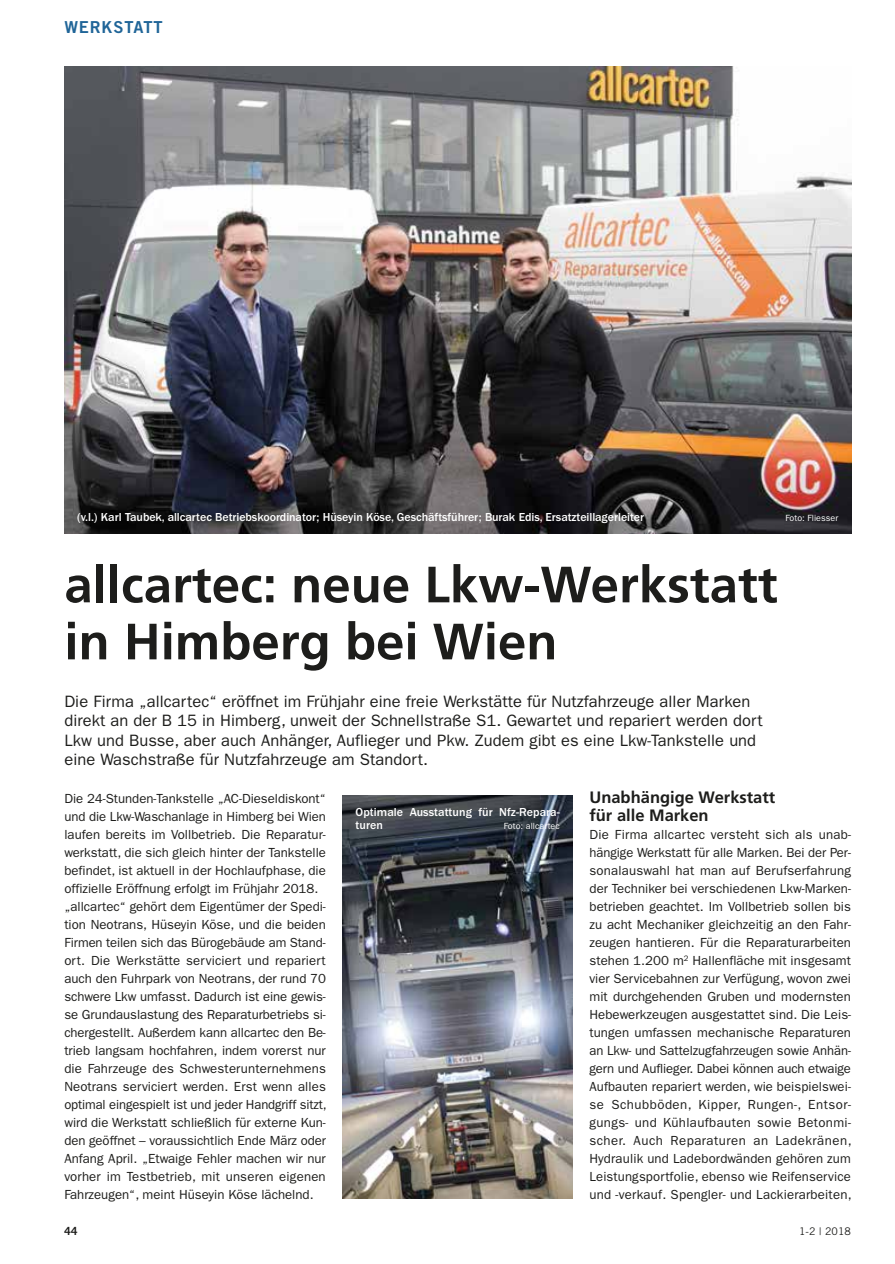
<style>
.page{position:relative;width:895px;height:1264px;background:#fff}
.page>*{position:absolute;margin:0;border:0;box-sizing:border-box;transform-origin:0 0}
.Headline_groß{font:700 51px/57px "Frutiger LT Std";color:#1d1d1b}
.Vorspann{font:16.5px/19.5px "ITC Franklin Gothic Std";letter-spacing:.005em;color:#1d1d1b}
.Zwischentitel{font:700 16.5px/18px "Frutiger LT Std";color:#1d1d1b}
.t1{font:16.5px "Trade Gothic LT Std Bd 2";letter-spacing:.05em;color:#206598}
.FließText{font:13.2px/18px "ITC Franklin Gothic Std";color:#1d1d1b;text-align:justify}
.Bildtext{font:500 12px/13.5px "ITC Franklin Gothic Std";letter-spacing:-.005em;color:#fff}
.t2{font:700 11.25px "Trade Gothic LT Std";color:#1d1d1b}
.t3{font:10.5px "Trade Gothic LT Std";color:#1d1d1b}
.Bildtext-2{font:9px "ITC Franklin Gothic Std";color:#fff}
</style>
<div class="page">
<img style="left:64px;top:66px;width:787px;height:468px">
<img style="left:343px;top:795px;width:229px;height:404px">
<p class="t1" style="left:64px;top:17px;width:100px">WERKSTATT</p>
<p class="Bildtext" style="left:77px;top:510px;width:569px">(v.l.) Karl Taubek, allcartec Betriebskoordinator; Hüseyin Köse, Geschäftsführer; Burak Edis, Ersatzteillagerleiter</p>
<p class="Bildtext-2" style="left:785px;top:513px;width:54px">Foto: Fliesser</p>
<p class="Headline_groß" style="left:64px;top:556px;width:715px">allcartec: neue Lkw-Werkstatt in Himberg bei Wien</p>
<p class="Vorspann" style="left:64px;top:691px;width:700px">Die Firma „allcartec“ eröffnet im Frühjahr eine freie Werkstätte für Nutzfahrzeuge aller Marken direkt an der B 15 in Himberg, unweit der Schnellstraße S1. Gewartet und repariert werden dort Lkw und Busse, aber auch Anhänger, Auflieger und Pkw. Zudem gibt es eine Lkw-Tankstelle und eine Waschstraße für Nutzfahrzeuge am Standort.</p>
<p class="Zwischentitel" style="left:589px;top:788px;width:187px">Unabhängige Werkstatt für alle Marken</p>
<p class="FließText" style="left:589px;top:826px;width:264px">Die Firma allcartec versteht sich als unab&shy;hängige Werkstatt für alle Marken. Bei der Per&shy;sonalauswahl hat man auf Berufserfahrung der Techniker bei verschiedenen Lkw-Marken&shy;betrieben geachtet. Im Vollbetrieb sollen bis zu acht Mechaniker gleichzeitig an den Fahr&shy;zeugen hantieren. Für die Reparaturarbeiten stehen 1.200 m<sup>2</sup> Hallenfläche mit insgesamt vier Servicebahnen zur Verfügung, wovon zwei mit durchgehenden Gruben und modernsten Hebewerkzeugen ausgestattet sind. Die Leis&shy;tungen umfassen mechanische Reparaturen an Lkw- und Sattelzugfahrzeugen sowie Anhän&shy;gern und Auflieger. Dabei können auch etwaige Aufbauten repariert werden, wie beispielswei&shy;se Schubböden, Kipper, Rungen-, Entsor&shy;gungs- und Kühlaufbauten sowie Betonmi&shy;scher. Auch Reparaturen an Ladekränen, Hydraulik und Ladebordwänden gehören zum Leistungsportfolie, ebenso wie Reifenservice und -verkauf. Spengler- und Lackierarbeiten,</p>
<p class="FließText" style="left:64px;top:790px;width:263px">Die 24-Stunden-Tankstelle „AC-Dieseldiskont“ und die Lkw-Waschanlage in Himberg bei Wien laufen bereits im Vollbetrieb. Die Reparatur&shy;werkstatt, die sich gleich hinter der Tankstelle befindet, ist aktuell in der Hochlaufphase, die offizielle Eröffnung erfolgt im Frühjahr 2018.</p>
<p class="FließText" style="left:64px;top:898px;width:264px">„allcartec“ gehört dem Eigentümer der Spedi&shy;tion Neotrans, Hüseyin Köse, und die beiden Firmen teilen sich das Bürogebäude am Stand&shy;ort. Die Werkstätte serviciert und repariert auch den Fuhrpark von Neotrans, der rund 70 schwere Lkw umfasst. Dadurch ist eine gewis&shy;se Grundauslastung des Reparaturbetriebs si&shy;chergestellt. Außerdem kann allcartec den Be&shy;trieb langsam hochfahren, indem vorerst nur die Fahrzeuge des Schwesterunternehmens Neotrans serviciert werden. Erst wenn alles optimal eingespielt ist und jeder Handgriff sitzt, wird die Werkstatt schließlich für externe Kun&shy;den geöffnet – voraussichtlich Ende März oder Anfang April. „Etwaige Fehler machen wir nur vorher im Testbetrieb, mit unseren eigenen Fahrzeugen“, meint Hüseyin Köse lächelnd.</p>
<p class="Bildtext" style="left:356px;top:805px;width:206px">Optimale Ausstattung für Nfz-Repara&shy;turen</p>
<p class="Bildtext-2" style="left:504px;top:821px;width:57px">Foto: allcartec</p>
<p class="t2" style="left:64px;top:1224px;width:15px">44</p>
<p class="t3" style="left:799px;top:1224px;width:53px">1-2 | 2018</p>
</div>
